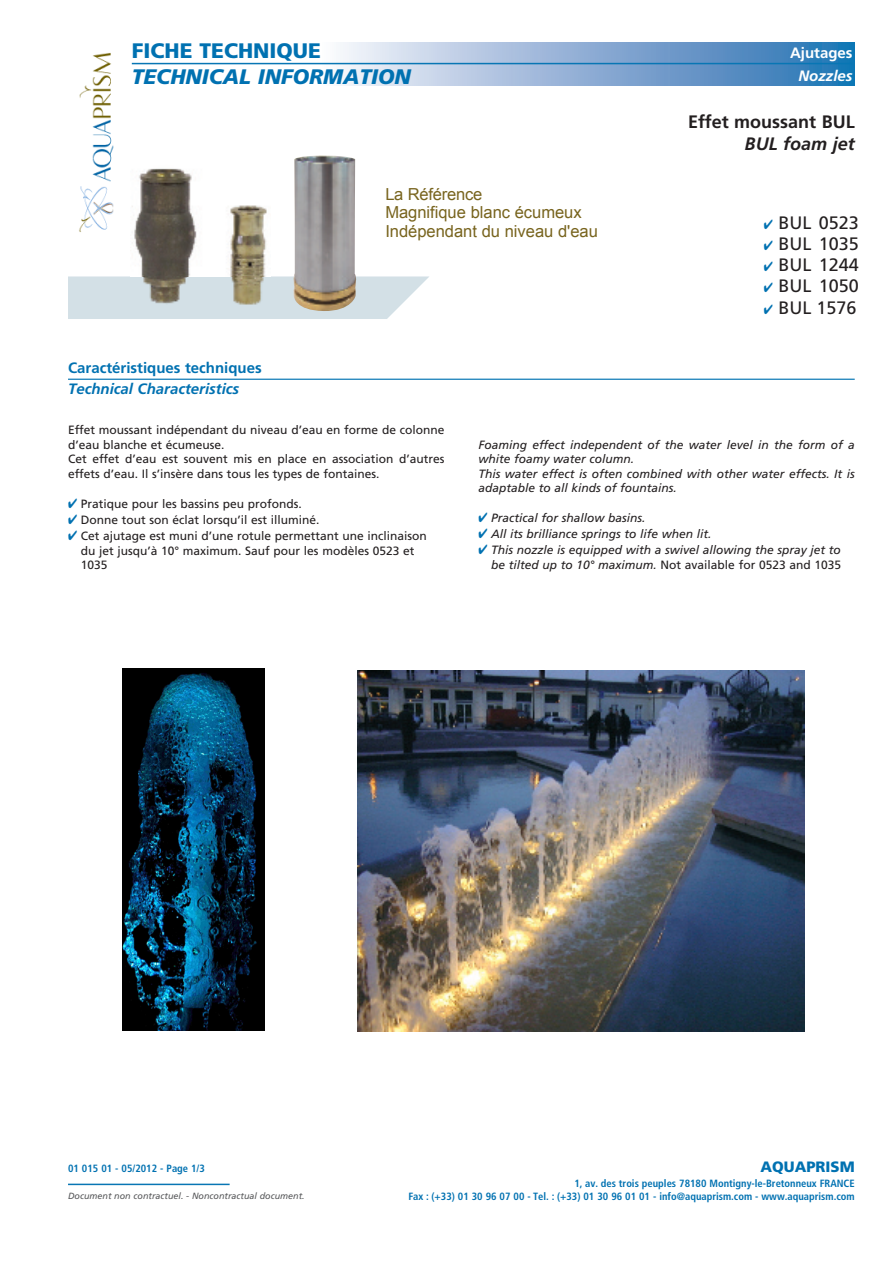
<style>
.page{position:relative;width:893px;height:1263px;background:#fff}
.page>*{position:absolute;margin:0;border:0;box-sizing:border-box;transform-origin:0 0}
.t1{font:italic 900 21px "Frutiger";color:#0071b1}
.t2{font:900 21px "Frutiger";color:#0071b1}
.t3{font:18px "Frutiger";color:#231f20}
.t4{font:700 18px "Frutiger";color:#231f20}
.t5{font:italic 700 18px "Frutiger";color:#231f20}
.t6{font:16.5px/18.9px "Arial";color:#78641e}
.t7{font:700 15px "Frutiger";color:#0071b1}
.t8{font:italic 700 15px "Frutiger";color:#0071b1}
.t9{font:900 15px "Frutiger";color:#0071b1}
.t10{font:700 15px "Frutiger";color:#fff}
.t11{font:italic 700 15px "Frutiger";color:#fff}
.t12{font:12px/14.4px "Frutiger";color:#231f20}
.t13{font:italic 12px/14.4px "Frutiger";color:#231f20}
.t14{font:700 condensed 10.5px/12.8px "Frutiger";color:#0071b1;text-align:right}
.t15{font:italic 9px "Frutiger";color:#57585a}
.s1{color:#0071b1}
.s2{font-style:normal}
</style>
<div class="page">
<img style="left:358px;top:670px;width:446px;height:362px">
<svg style="left:319px;top:43px;width:536px;height:42px;background:#8cb0d5"></svg>
<svg style="left:68px;top:276px;width:361px;height:43px;background:#d8e3e8"></svg>
<hr style="left:68px;top:379px;width:787px;height:1px;background:#0876b4">
<hr style="left:68px;top:1183px;width:162px;height:2px;background:#0876b4">
<hr style="left:132px;top:63px;width:721px;height:1px;background:#0876b4">
<img style="left:293px;top:155px;width:63px;height:156px">
<img style="left:79px;top:52px;width:35px;height:180px">
<img style="left:130px;top:168px;width:141px;height:145px">
<img style="left:123px;top:668px;width:141px;height:362px">
<h1 class="t2" style="left:132px;top:43px;width:191px">FICHE TECHNIQUE</h1>
<p class="t10" style="left:790px;top:47px;width:64px">Ajutages</p>
<h1 class="t1" style="left:132px;top:68px;width:280px">TECHNICAL INFORMATION</h1>
<p class="t11" style="left:798px;top:69px;width:56px">Nozzles</p>
<h2 class="t4" style="left:688px;top:115px;width:168px">Effet moussant BUL</h2>
<h2 class="t5" style="left:745px;top:136px;width:112px">BUL foam jet</h2>
<h3 class="t6" style="left:385px;top:184px;width:214px">La Référence<br>Magnifique blanc écumeux<br>Indépendant du niveau d'eau</h3>
<h2 class="t3" style="left:764px;top:215px;width:97px"><span class="s1">✔</span> BUL 0523</h2>
<h2 class="t3" style="left:764px;top:236px;width:97px"><span class="s1">✔</span> BUL 1035</h2>
<h2 class="t3" style="left:764px;top:258px;width:97px"><span class="s1">✔</span> BUL 1244</h2>
<h2 class="t3" style="left:764px;top:279px;width:97px"><span class="s1">✔</span> BUL 1050</h2>
<h2 class="t3" style="left:764px;top:300px;width:94px"><span class="s1">✔</span> BUL 1576</h2>
<p class="t7" style="left:68px;top:361px;width:195px">Caractéristiques techniques</p>
<p class="t8" style="left:68px;top:382px;width:173px">Technical Characteristics</p>
<p class="t12" style="left:68px;top:424px;width:378px">Effet moussant indépendant du niveau d’eau en forme de colonne d’eau blanche et écumeuse.<br>Cet effet d’eau est souvent mis en place en association d’autres effets d’eau. Il s’insère dans tous les types de fontaines.</p>
<p class="t12" style="left:68px;top:497px;width:235px"><span class="s1">✔</span> Pratique pour les bassins peu profonds.</p>
<p class="t12" style="left:68px;top:513px;width:253px"><span class="s1">✔</span> Donne tout son éclat lorsqu’il est illuminé.</p>
<p class="t12" style="left:81px;top:529px;width:348px;text-indent:-13px"><span class="s1">✔</span> Cet ajutage est muni d’une rotule permettant une inclinaison du jet jusqu’à 10° maximum. Sauf pour les modèles 0523 et<br>1035</p>
<p class="t13" style="left:478px;top:438px;width:378px">Foaming effect independent of the water level in the form of a white foamy water column.<br>This water effect is often combined with other water effects. It is adaptable to all kinds of fountains.</p>
<p class="t13" style="left:478px;top:511px;width:169px"><span class="s1">✔</span> Practical for shallow basins.</p>
<p class="t13" style="left:478px;top:528px;width:235px"><span class="s1">✔</span> All its brilliance springs to life when lit.</p>
<p class="t13" style="left:478px;top:544px;width:364px;line-height:15px;text-align:right"><span class="s1">✔</span> This nozzle is equipped with a swivel allowing the spray jet to be tilted up to 10° maximum. <span class="s2">Not available for 0523 and 1035</span></p>
<p class="t14" style="left:68px;top:1163px;width:138px">01 015 01 - 05/2012 - Page 1/3</p>
<p class="t15" style="left:68px;top:1193px;width:238px">Document non contractuel. - Noncontractual document.</p>
<p class="t9" style="left:760px;top:1161px;width:96px">AQUAPRISM</p>
<p class="t14" style="left:408px;top:1178px;width:448px">1, av. des trois peuples 78180 Montigny-le-Bretonneux FRANCE<br>Fax : (+33) 01 30 96 07 00 - Tel. : (+33) 01 30 96 01 01 - info@aquaprism.com - www.aquaprism.com</p>
</div>
